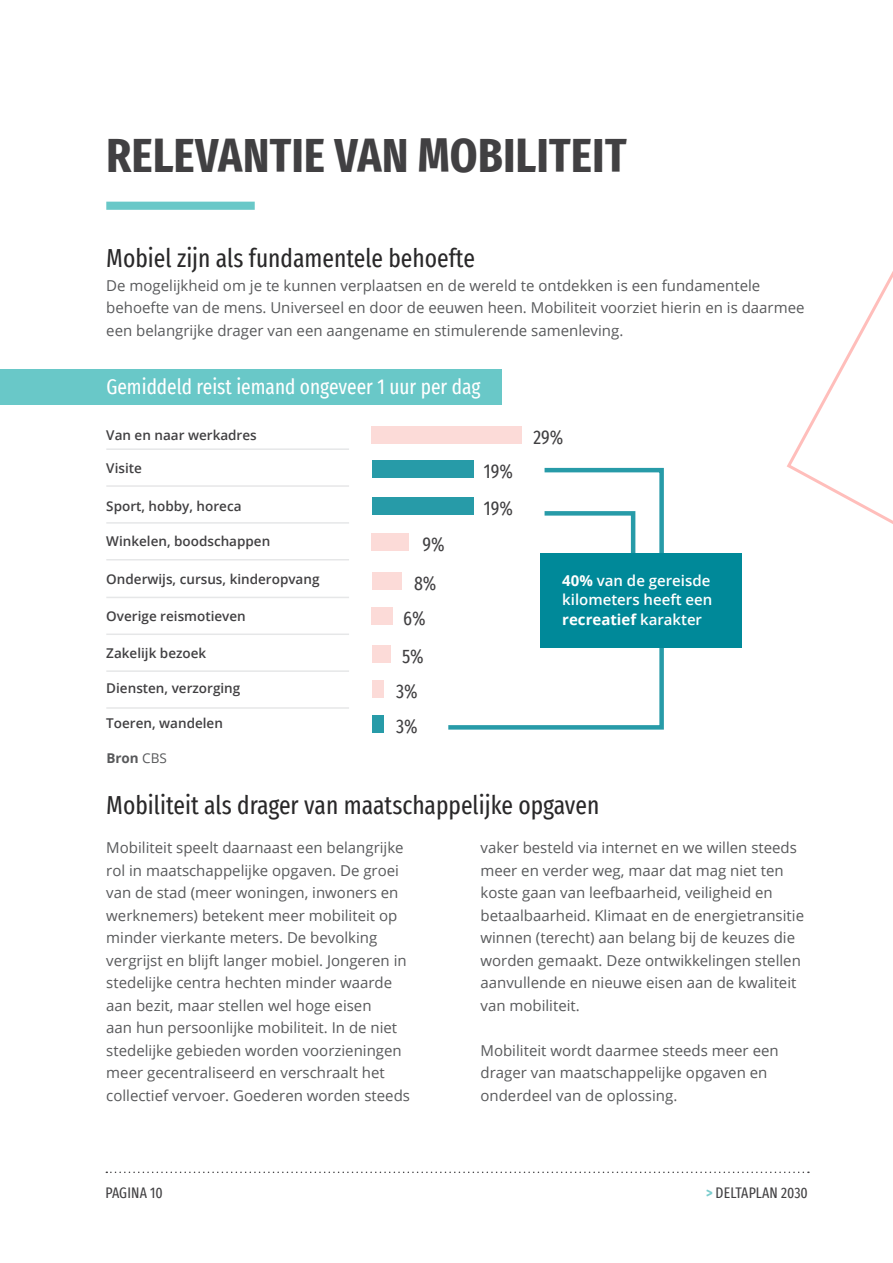
<style>
.page{position:relative;width:893px;height:1263px;background:#fff}
.page>*{position:absolute;margin:0;border:0;box-sizing:border-box;transform-origin:0 0}
.t1{font:700 extra-condensed 48px "Fira Sans";letter-spacing:.01em;color:#414042}
.t2{font:extra-condensed 25.5px "Fira Sans";color:#292829}
.t3{font:extra-condensed 21px "Fira Sans";color:#fff}
.t4{font:extra-condensed 19.5px/37px "Fira Sans";color:#414042}
.t5{font:15px/22.5px "Open Sans";color:#58595b}
.t6{font:600 15px/19.5px "Open Sans";color:#fff}
.t7{font:extra-condensed 15px "Fira Sans";letter-spacing:.01em;color:#414042}
.t8{font:600 13.5px "Open Sans";color:#414042}
.t9{font:700 13.5px "Open Sans";color:#58595b}
.s1{font-weight:400}
.s2{font-weight:700}
.s3{font-weight:700;color:#7acccd}
</style>
<div class="page">
<svg style="left:106px;top:1171px;width:703px;height:2px"></svg>
<div style="left:0;top:369px;width:502px;height:36px;background:#69c8c8"></div>
<div style="left:106px;top:202px;width:149px;height:8px;background:#69c8c8"></div>
<div style="left:372px;top:460px;width:101px;height:17px;background:#279ba8"></div>
<div style="left:372px;top:497px;width:101px;height:17px;background:#279ba8"></div>
<div style="left:372px;top:715px;width:11px;height:17px;background:#279ba8"></div>
<div style="left:372px;top:680px;width:11px;height:17px;background:#fcd5d2"></div>
<div style="left:372px;top:533px;width:37px;height:17px;background:#fcd5d2"></div>
<div style="left:372px;top:645px;width:18px;height:17px;background:#fcd5d2"></div>
<div style="left:372px;top:608px;width:21px;height:17px;background:#fcd5d2"></div>
<div style="left:372px;top:427px;width:150px;height:17px;background:#fcd5d2"></div>
<div style="left:372px;top:572px;width:29px;height:17px;background:#fcd5d2"></div>
<hr style="left:106px;top:448px;width:243px;height:2px;background:#e6e7e8">
<hr style="left:106px;top:485px;width:243px;height:2px;background:#e6e7e8">
<hr style="left:106px;top:522px;width:243px;height:2px;background:#e6e7e8">
<hr style="left:106px;top:559px;width:243px;height:1px;background:#e6e7e8">
<hr style="left:106px;top:597px;width:243px;height:1px;background:#e6e7e8">
<hr style="left:106px;top:633px;width:243px;height:2px;background:#e6e7e8">
<hr style="left:106px;top:670px;width:243px;height:2px;background:#e6e7e8">
<hr style="left:106px;top:707px;width:243px;height:2px;background:#e6e7e8">
<div style="left:540px;top:554px;width:202px;height:94px;background:#008999"></div>
<svg style="left:448px;top:648px;width:216px;height:82px"></svg>
<svg style="left:543px;top:467px;width:122px;height:87px"></svg>
<svg style="left:787px;top:271px;width:106px;height:253px"></svg>
<h1 class="t1" style="left:107px;top:116px;width:92px">RELEVAN</h1>
<h1 class="t1" style="left:270px;top:116px;width:358px">TIE VAN MOBILITEIT</h1>
<h2 class="t2" style="left:106px;top:239px;width:370px">Mobiel zijn als fundamentele behoefte</h2>
<p class="t5" style="left:106px;top:274px;width:700px">De mogelijkheid om je te kunnen verplaatsen en de wereld te ontdekken is een fundamentele behoefte van de mens. Universeel en door de eeuwen heen. Mobiliteit voorziet hierin en is daarmee een belangrijke drager van een aangename en stimulerende samenleving.</p>
<h3 class="t3" style="left:106px;top:371px;width:376px">Gemiddeld reist iemand ongeveer 1 uur per dag</h3>
<p class="t8" style="left:106px;top:425px;width:152px">Van en naar werkadres</p>
<p class="t8" style="left:106px;top:459px;width:37px">Visite</p>
<p class="t8" style="left:106px;top:496px;width:137px">Sport, hobby, horeca</p>
<p class="t8" style="left:106px;top:532px;width:165px">Winkelen, boodschappen</p>
<p class="t8" style="left:106px;top:569px;width:215px">Onderwijs, cursus, kinderopvang</p>
<p class="t8" style="left:106px;top:607px;width:141px">Overige reismotieven</p>
<p class="t8" style="left:106px;top:644px;width:102px">Zakelijk bezoek</p>
<p class="t8" style="left:106px;top:679px;width:136px">Diensten, verzorging</p>
<p class="t8" style="left:106px;top:714px;width:118px">Toeren, wandelen</p>
<p class="t9" style="left:106px;top:749px;width:62px">Bron <span class="s1">CBS</span></p>
<h3 class="t4" style="left:414px;top:524px;width:32px;line-height:39.2px;text-align:center">9%<br>8%</h3>
<h3 class="t4" style="left:403px;top:599px;width:24px">6%</h3>
<h3 class="t4" style="left:402px;top:637px;width:23px">5%</h3>
<h3 class="t4" style="left:396px;top:672px;width:23px">3%</h3>
<h3 class="t4" style="left:396px;top:707px;width:23px">3%</h3>
<h3 class="t4" style="left:484px;top:452px;width:31px">19%<br>19%</h3>
<h3 class="t4" style="left:533px;top:418px;width:31px">29%</h3>
<p class="t6" style="left:562px;top:570px;width:152px"><span class="s2">40%</span> van de gereisde kilometers heeft een <span class="s2">recreatief</span> karakter</p>
<h2 class="t2" style="left:106px;top:786px;width:494px">Mobiliteit als drager van maatschappelijke opgaven</h2>
<p class="t5" style="left:106px;top:836px;width:305px">Mobiliteit speelt daarnaast een belangrijke rol in maatschappelijke opgaven. De groei van de stad (meer woningen, inwoners en werknemers) betekent meer mobiliteit op minder vierkante meters. De bevolking vergrijst en blijft langer mobiel. Jongeren in stedelijke centra hechten minder waarde aan bezit, maar stellen wel hoge eisen<br>aan hun persoonlijke mobiliteit. In de niet stedelijke gebieden worden voorzieningen meer gecentraliseerd en verschraalt het collectief vervoer. Goederen worden steeds</p>
<p class="t5" style="left:480px;top:836px;width:325px">vaker besteld via internet en we willen steeds meer en verder weg, maar dat mag niet ten koste gaan van leefbaarheid, veiligheid en betaalbaarheid. Klimaat en de energietransitie winnen (terecht) aan belang bij de keuzes die worden gemaakt. Deze ontwikkelingen stellen aanvullende en nieuwe eisen aan de kwaliteit van mobiliteit.</p>
<p class="t5" style="left:480px;top:1038px;width:300px">Mobiliteit wordt daarmee steeds meer een drager van maatschappelijke opgaven en onderdeel van de oplossing.</p>
<p class="t7" style="left:106px;top:1181px;width:59px">PAGINA 10</p>
<p class="t7" style="left:706px;top:1181px;width:103px"><span class="s3">&gt;</span> DELTAPLAN 2030</p>
</div>
